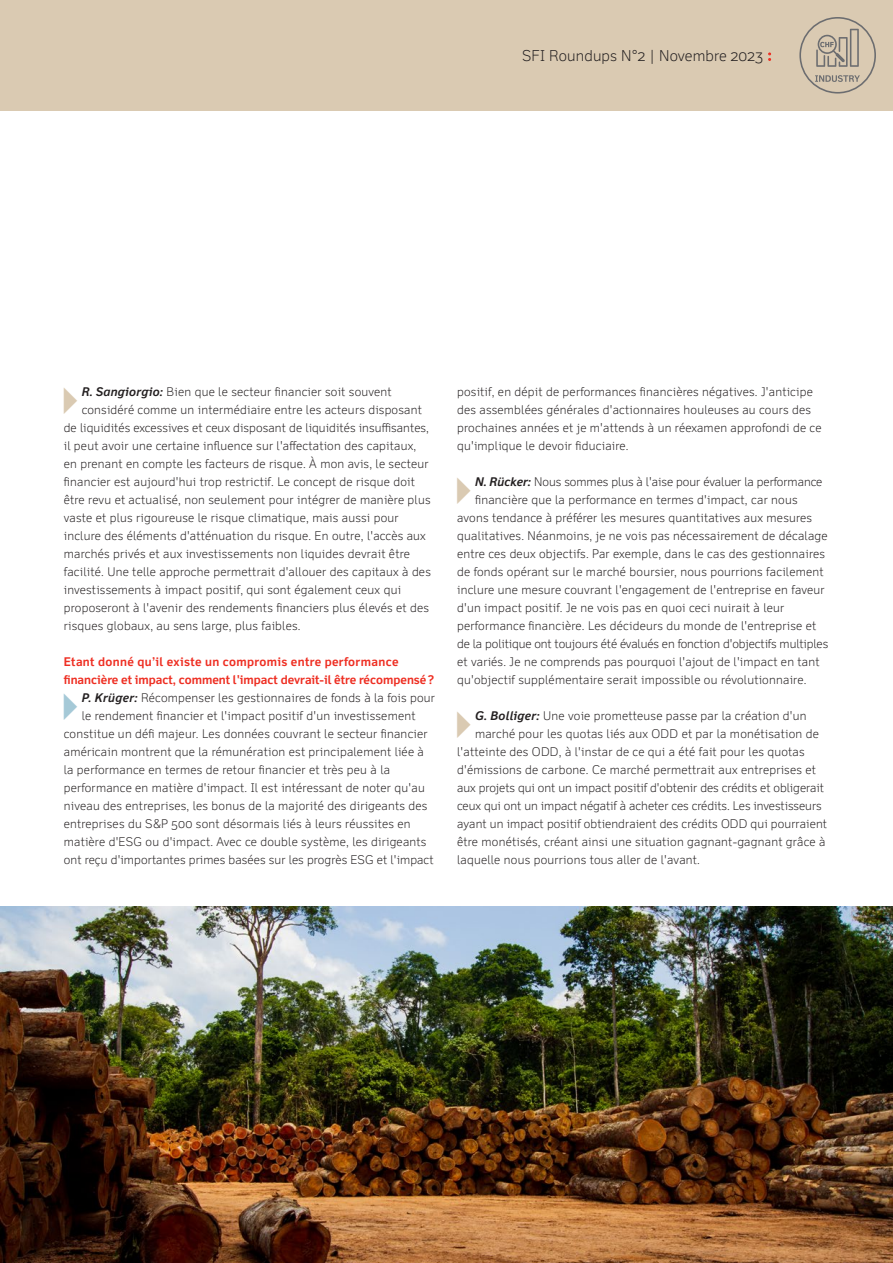
<style>
.page{position:relative;width:893px;height:1263px;background:#fff}
.page>*{position:absolute;margin:0;border:0;box-sizing:border-box;transform-origin:0 0}
.t1{font:300 15px "Felbridge Pro";letter-spacing:.01em;color:#231f20}
.Copy{font:300 12px/18px "Felbridge Pro";letter-spacing:.02em;color:#231f20}
.Copy-2{font:300 12px "Felbridge Pro";color:#231f20}
.Subtitle_ohne_absatz{font:700 12px/18px "Felbridge Pro";color:#ee2e22}
.Copy-3{font:300 12px "Felbridge Pro";letter-spacing:-.005em;color:#231f20}
.s1{font-family:"New Baskerville Std";font-weight:400;font-size:16.5px;color:#ee2e22}
.s2{font-weight:700;font-style:italic}
</style>
<div class="page">
<div style="left:0;top:0;width:893px;height:111px;background:#dacab2"></div>
<svg style="left:799px;top:17px;width:77px;height:77px"></svg>
<img style="left:0;top:907px;width:893px;height:356px">
<p class="t1" style="left:522px;top:47px;width:251px">SFI Roundups N°2 | Novembre 2023 <span class="s1">:</span></p>
<p class="Copy" style="left:82px;top:382px;width:312px"><span class="s2">R. Sangiorgio:</span> Bien que le secteur financier soit souvent</p>
<p class="Copy" style="left:82px;top:400px;width:342px">considéré comme un intermédiaire entre les acteurs disposant</p>
<p class="Copy" style="left:64px;top:418px;width:367px">de liquidités excessives et ceux disposant de liquidités insuffisantes,</p>
<p class="Copy" style="left:64px;top:436px;width:354px">il peut avoir une certaine influence sur l'affectation des capitaux,</p>
<p class="Copy" style="left:64px;top:454px;width:366px">en prenant en compte les facteurs de risque. À mon avis, le secteur</p>
<p class="Copy" style="left:64px;top:472px;width:353px">financier est aujourd'hui trop restrictif. Le concept de risque doit</p>
<p class="Copy" style="left:64px;top:490px;width:368px">être revu et actualisé, non seulement pour intégrer de manière plus</p>
<p class="Copy" style="left:64px;top:508px;width:336px">vaste et plus rigoureuse le risque climatique, mais aussi pour</p>
<p class="Copy" style="left:64px;top:526px;width:364px">inclure des éléments d'atténuation du risque. En outre, l'accès aux</p>
<p class="Copy" style="left:64px;top:544px;width:348px">marchés privés et aux investissements non liquides devrait être</p>
<p class="Copy" style="left:64px;top:562px;width:369px">facilité. Une telle approche permettrait d'allouer des capitaux à des</p>
<p class="Copy" style="left:64px;top:580px;width:339px">investissements à impact positif, qui sont également ceux qui</p>
<p class="Copy" style="left:64px;top:598px;width:367px">proposeront à l'avenir des rendements financiers plus élevés et des</p>
<p class="Copy" style="left:64px;top:616px;width:238px">risques globaux, au sens large, plus faibles.</p>
<p class="Subtitle_ohne_absatz" style="left:64px;top:652px;width:372px">Etant donné qu’il existe un compromis entre performance financière et impact, comment l'impact devrait-il être récompensé?</p>
<p class="Copy" style="left:82px;top:688px;width:355px"><span class="s2">P. Krüger:</span> Récompenser les gestionnaires de fonds à la fois pour</p>
<p class="Copy" style="left:82px;top:706px;width:335px">le rendement financier et l'impact positif d'un investissement</p>
<p class="Copy" style="left:64px;top:724px;width:365px">constitue un défi majeur. Les données couvrant le secteur financier</p>
<p class="Copy" style="left:64px;top:742px;width:362px">américain montrent que la rémunération est principalement liée à</p>
<p class="Copy" style="left:64px;top:760px;width:328px">la performance en termes de retour financier et très peu à la</p>
<p class="Copy" style="left:64px;top:778px;width:362px">performance en matière d'impact. Il est intéressant de noter qu'au</p>
<p class="Copy" style="left:64px;top:796px;width:365px">niveau des entreprises, les bonus de la majorité des dirigeants des</p>
<p class="Copy" style="left:64px;top:814px;width:348px">entreprises du S&amp;P 500 sont désormais liés à leurs réussites en</p>
<p class="Copy" style="left:64px;top:832px;width:364px">matière d'ESG ou d'impact. Avec ce double système, les dirigeants</p>
<p class="Copy" style="left:64px;top:850px;width:371px">ont reçu d'importantes primes basées sur les progrès ESG et l'impact</p>
<p class="Copy" style="left:457px;top:382px;width:366px">positif, en dépit de performances financières négatives. J'anticipe des assemblées générales d'actionnaires houleuses au cours des prochaines années et je m'attends à un réexamen approfondi de ce qu'implique le devoir fiduciaire.</p>
<p class="Copy-2" style="left:475px;top:474px;width:349px"><span class="s2">N. Rücker:</span> Nous sommes plus à l'aise pour évaluer la performance</p>
<p class="Copy" style="left:475px;top:490px;width:324px">financière que la performance en termes d'impact, car nous</p>
<p class="Copy" style="left:457px;top:508px;width:356px">avons tendance à préférer les mesures quantitatives aux mesures</p>
<p class="Copy" style="left:457px;top:526px;width:372px">qualitatives. Néanmoins, je ne vois pas nécessairement de décalage</p>
<p class="Copy" style="left:457px;top:544px;width:369px">entre ces deux objectifs. Par exemple, dans le cas des gestionnaires</p>
<p class="Copy" style="left:457px;top:562px;width:368px">de fonds opérant sur le marché boursier, nous pourrions facilement</p>
<p class="Copy" style="left:457px;top:580px;width:369px">inclure une mesure couvrant l'engagement de l'entreprise en faveur</p>
<p class="Copy" style="left:457px;top:598px;width:329px">d'un impact positif. Je ne vois pas en quoi ceci nuirait à leur</p>
<p class="Copy" style="left:457px;top:616px;width:361px">performance financière. Les décideurs du monde de l'entreprise et</p>
<p class="Copy-3" style="left:457px;top:636px;width:373px">de la politique ont toujours été évalués en fonction d'objectifs multiples</p>
<p class="Copy" style="left:457px;top:652px;width:364px">et variés. Je ne comprends pas pourquoi l'ajout de l'impact en tant</p>
<p class="Copy" style="left:457px;top:670px;width:351px">qu'objectif supplémentaire serait impossible ou révolutionnaire.</p>
<p class="Copy" style="left:475px;top:706px;width:333px"><span class="s2">G. Bolliger:</span> Une voie prometteuse passe par la création d'un</p>
<p class="Copy" style="left:475px;top:724px;width:345px">marché pour les quotas liés aux ODD et par la monétisation de</p>
<p class="Copy" style="left:457px;top:742px;width:349px">l'atteinte des ODD, à l'instar de ce qui a été fait pour les quotas</p>
<p class="Copy" style="left:457px;top:760px;width:360px">d'émissions de carbone. Ce marché permettrait aux entreprises et</p>
<p class="Copy-2" style="left:457px;top:780px;width:368px">aux projets qui ont un impact positif d'obtenir des crédits et obligerait</p>
<p class="Copy-2" style="left:457px;top:798px;width:366px">ceux qui ont un impact négatif à acheter ces crédits. Les investisseurs</p>
<p class="Copy" style="left:457px;top:814px;width:371px">ayant un impact positif obtiendraient des crédits ODD qui pourraient</p>
<p class="Copy" style="left:457px;top:832px;width:370px">être monétisés, créant ainsi une situation gagnant-gagnant grâce à</p>
<p class="Copy" style="left:457px;top:850px;width:244px">laquelle nous pourrions tous aller de l'avant.</p>
</div>
